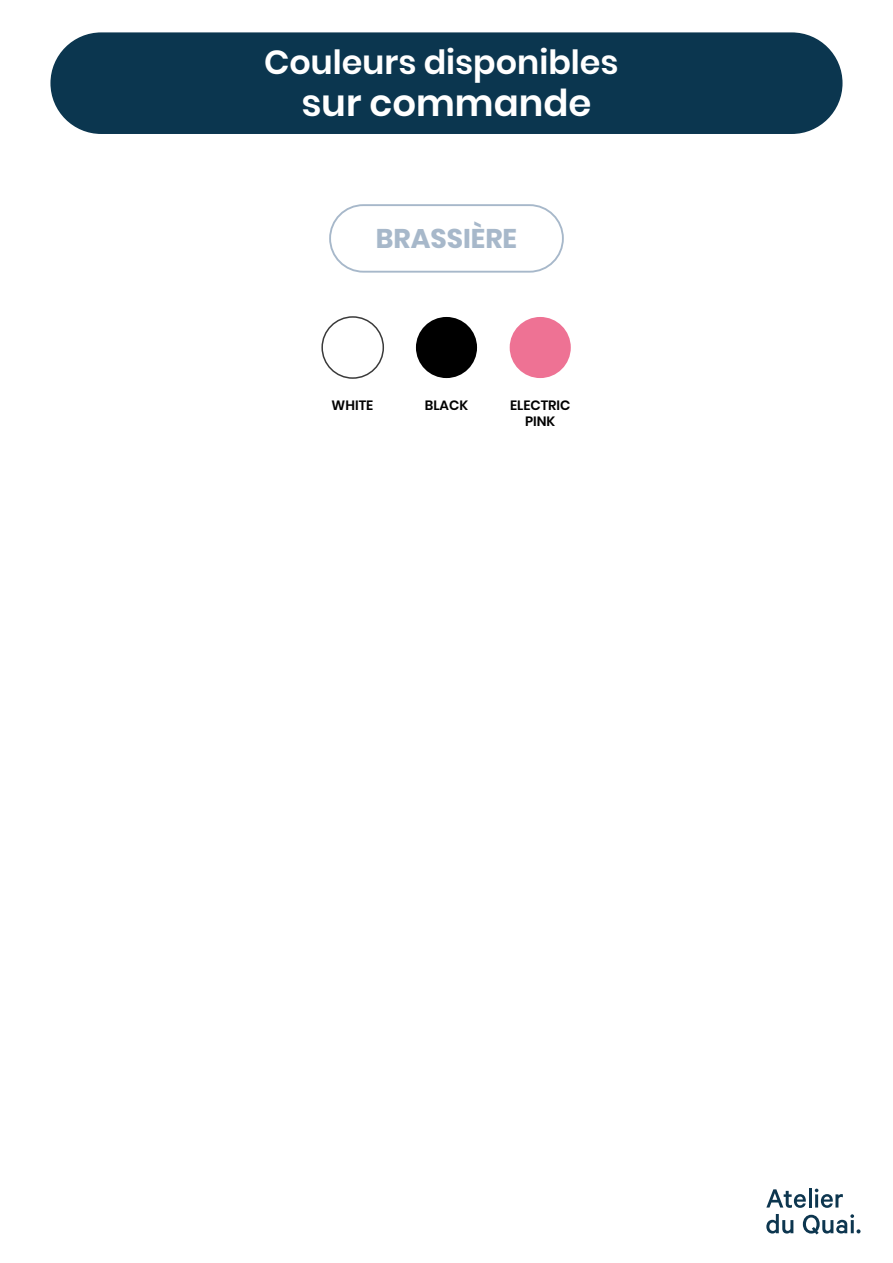
<style>
.page{position:relative;width:893px;height:1263px;background:#fff}
.page>*{position:absolute;margin:0;border:0;box-sizing:border-box;transform-origin:0 0}
.t1{font:600 37.05px "Poppins";color:#fff}
.t2{font:600 33.3px "Poppins";color:#fff}
.t3{font:700 27px "Poppins";color:#a7b8ca}
.t4{font:600 13.5px/16.5px "Poppins";color:#000;text-align:center}
</style>
<div class="page">
<div style="left:50px;top:32px;width:792px;height:102px;background:#0b364f;border-radius:51px"></div>
<div style="left:329px;top:204px;width:235px;height:69px;border:2px solid #a7b8ca;border-radius:33px"></div>
<svg style="left:766px;top:1189px;width:40px;height:19px"></svg>
<hr style="left:808px;top:1188px;width:3px;height:19px;background:#0d364f">
<svg style="left:815px;top:1188px;width:28px;height:20px"></svg>
<svg style="left:766px;top:1214px;width:27px;height:19px"></svg>
<svg style="left:803px;top:1214px;width:57px;height:20px"></svg>
<div style="left:416px;top:317px;width:61px;height:61px;background:#000;border-radius:50%"></div>
<div style="left:510px;top:317px;width:61px;height:61px;background:#ee7294;border-radius:50%"></div>
<div style="left:321px;top:316px;width:63px;height:63px;border:2px solid #3a3a3a;border-radius:50%"></div>
<h2 class="t2" style="left:264px;top:43px;width:356px">Couleurs disponibles</h2>
<h1 class="t1" style="left:302px;top:81px;width:291px">sur commande</h1>
<h3 class="t3" style="left:376px;top:223px;width:143px">BRASSIÈRE</h3>
<p class="t4" style="left:332px;top:397px;width:43px">WHITE</p>
<p class="t4" style="left:425px;top:397px;width:45px">BLACK</p>
<p class="t4" style="left:510px;top:397px;width:62px">ELECTRIC<br>PINK</p>
</div>
